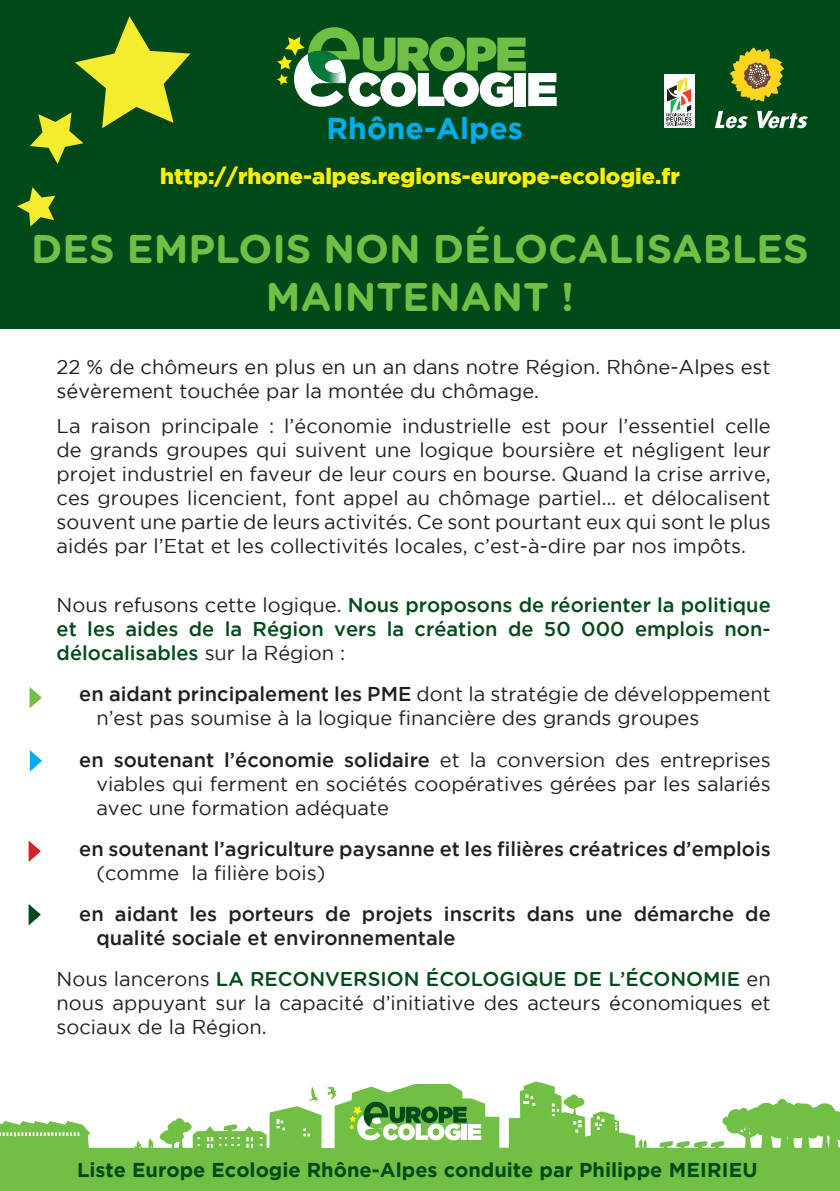
<style>
.page{position:relative;width:840px;height:1191px;background:#fff}
.page>*{position:absolute;margin:0;border:0;box-sizing:border-box;transform-origin:0 0}
.t1{font:700 40px "Gotham Rounded";color:#71bf44}
.t2{font:700 30px "Gotham";color:#00aeef}
.t3{font:900 22px "Gotham";color:#fff101}
.t4{font:20px/24px "Gotham";color:#231f20;text-align:justify}
.t5{font:500 20px/24px "Gotham";color:#231f20}
.t6{font:500 20px/24px "Gotham";color:#004b1a;text-align:justify}
.t7{font:700 20px "Gotham";color:#004b1a}
.s1{font-weight:400;color:#231f20}
.s2{font-weight:500}
.s3{font-weight:400}
.s4{font-family:"Gotham Rounded";font-weight:500;color:#004b1a}
</style>
<div class="page">
<div style="left:0;top:0;width:839px;height:329px;background:#004a1a"></div>
<svg style="left:277px;top:27px;width:279px;height:80px"></svg>
<svg style="left:30px;top:16px;width:160px;height:148px"></svg>
<svg style="left:17px;top:187px;width:38px;height:39px"></svg>
<svg style="left:0;top:1081px;width:839px;height:110px;fill:#71bf44"></svg>
<svg style="left:349px;top:1101px;width:132px;height:39px"></svg>
<svg style="left:30px;top:687px;width:12px;height:21px"></svg>
<svg style="left:30px;top:750px;width:12px;height:21px"></svg>
<svg style="left:29px;top:841px;width:12px;height:21px"></svg>
<svg style="left:29px;top:904px;width:12px;height:21px"></svg>
<div style="left:663px;top:75px;width:30px;height:53px;background:#fff"></div>
<svg style="left:666px;top:77px;width:25px;height:49px"></svg>
<svg style="left:715px;top:111px;width:32px;height:17px"></svg>
<svg style="left:757px;top:111px;width:50px;height:17px"></svg>
<svg style="left:730px;top:48px;width:53px;height:53px"></svg>
<p class="t2" style="left:326px;top:111px;width:198px">Rhône-Alpes</p>
<p class="t3" style="left:160px;top:163px;width:521px">http://rhone-alpes.regions-europe-ecologie.fr</p>
<p class="t1" style="left:31px;top:220px;width:779px">DES EMPLOIS NON DÉLOCALISABLES</p>
<p class="t1" style="left:266px;top:268px;width:309px">MAINTENANT !</p>
<p class="t4" style="left:57px;top:354px;width:715px">22 % de chômeurs en plus en un an dans notre Région. Rhône-Alpes est sévèrement touchée par la montée du chômage.</p>
<p class="t4" style="left:57px;top:413px;width:715px">La raison principale : l’économie industrielle est pour l’essentiel celle de grands groupes qui suivent une logique boursière et négligent leur projet industriel en faveur de leur cours en bourse. Quand la crise arrive, ces groupes licencient, font appel au chômage partiel… et délocalisent souvent une partie de leurs activités. Ce sont pourtant eux qui sont le plus aidés par l’Etat et les collectivités locales, c’est-à-dire par nos impôts.</p>
<p class="t6" style="left:57px;top:593px;width:715px"><span class="s1">Nous refusons cette logique.</span> Nous proposons de réorienter la politique et les aides de la Région vers la création de 50 000 emplois non&shy;délocalisables <span class="s1">sur la Région :</span></p>
<p class="t4" style="left:96px;top:682px;width:675px;text-indent:-17px"><span class="s2">en aidant principalement les PME</span> dont la stratégie de développement n’est pas soumise à la logique financière des grands groupes</p>
<p class="t4" style="left:96px;top:747px;width:675px;text-indent:-17px"><span class="s2">en soutenant l’économie solidaire</span> et la conversion des entreprises viables qui ferment en sociétés coopératives gérées par les salariés avec une formation adéquate</p>
<p class="t5" style="left:96px;top:836px;width:675px;text-indent:-17px">en soutenant l’agriculture paysanne et les filières créatrices d’emplois <span class="s3">(comme la filière bois)</span></p>
<p class="t5" style="left:96px;top:901px;width:675px;text-indent:-17px">en aidant les porteurs de projets inscrits dans une démarche de qualité sociale et environnementale</p>
<p class="t4" style="left:57px;top:966px;width:715px">Nous lancerons <span class="s4">LA RECONVERSION ÉCOLOGIQUE DE L’ÉCONOMIE</span> en nous appuyant sur la capacité d’initiative des acteurs économiques et sociaux de la Région.</p>
<p class="t7" style="left:77px;top:1158px;width:681px">Liste Europe Ecologie Rhône-Alpes conduite par Philippe MEIRIEU</p>
</div>
